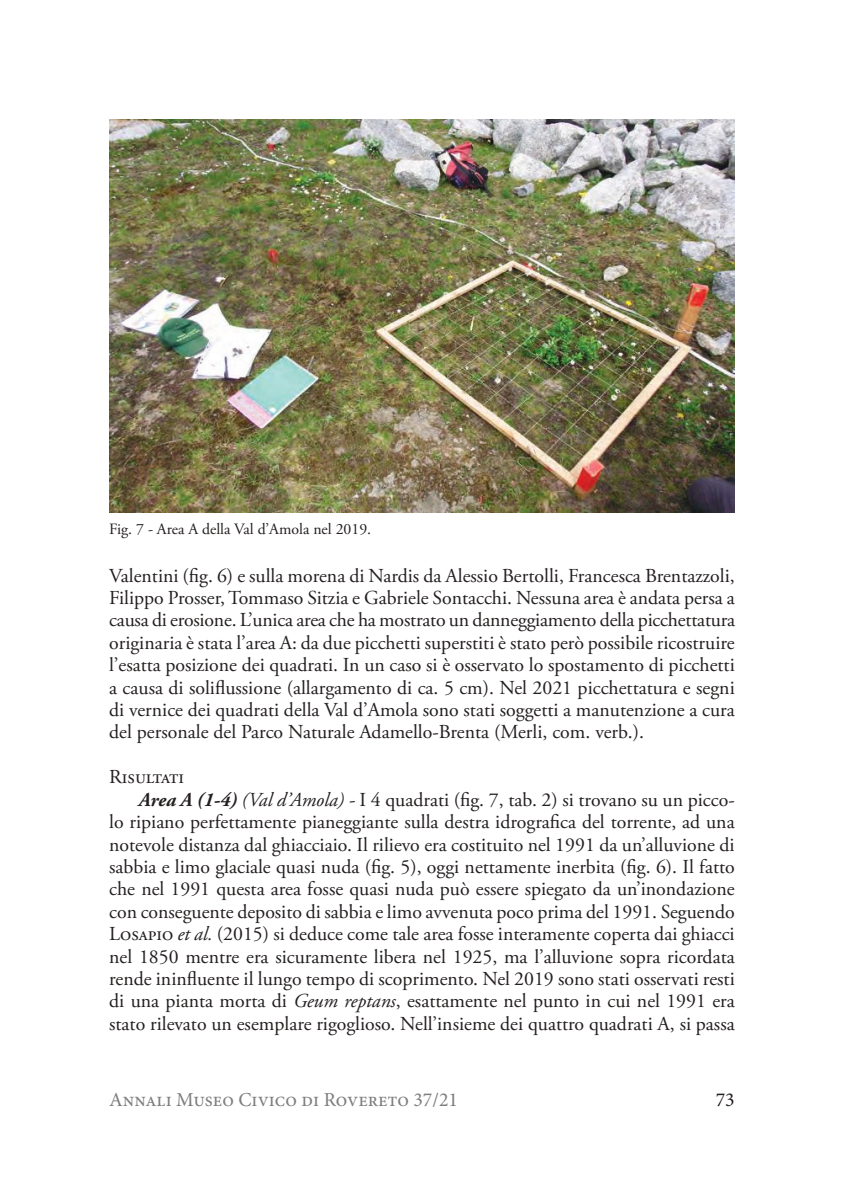
<style>
.page{position:relative;width:844px;height:1191px;background:#fff}
.page>*{position:absolute;margin:0;border:0;box-sizing:border-box;transform-origin:0 0}
.t1{font:19.78px/22.4px "Adobe Garamond Pro";color:#241f1f;text-align:justify}
.t2{font:19.78px "Minion Pro";color:#7d7c7e}
.t3{font:19.78px "Minion Pro";color:#241f1f}
.t4{font:15.75px "Adobe Garamond Pro";color:#241f1f}
.s1{font-style:italic}
.s2{font-weight:700;font-style:italic}
</style>
<div class="page">
<img style="left:109px;top:119px;width:625px;height:393px">
<p class="t4" style="left:109px;top:519px;width:263px">Fig. 7 <span class="s1">-</span> Area A della Val d’Amola nel 2019.</p>
<p class="t1" style="left:109px;top:565px;width:627px">Valentini (fig. 6) e sulla morena di Nardis da Alessio Bertolli, Francesca Brentazzoli, Filippo Prosser, Tommaso Sitzia e Gabriele Sontacchi. Nessuna area è andata persa a causa di erosione. L’unica area che ha mostrato un danneggiamento della picchettatura originaria è stata l’area A: da due picchetti superstiti è stato però possibile ricostruire l’esatta posizione dei quadrati. In un caso si è osservato lo spostamento di picchetti a causa di soliflussione (allargamento di ca. 5 cm). Nel 2021 picchettatura e segni di vernice dei quadrati della Val d’Amola sono stati soggetti a manutenzione a cura del personale del Parco Naturale Adamello-Brenta (Merli, com. verb.).</p>
<p class="t1" style="left:109px;top:766px;width:76px">Risultati</p>
<p class="t1" style="left:139px;top:789px;width:597px"><span class="s2">Area A (1-4)</span> <span class="s1">(Val d’Amola) -</span> I 4 quadrati (fig. 7, tab. 2) si trovano su un picco-</p>
<p class="t1" style="left:109px;top:811px;width:627px">lo ripiano perfettamente pianeggiante sulla destra idrografica del torrente, ad una</p>
<p class="t1" style="left:109px;top:833px;width:626px">notevole distanza dal ghiacciaio. Il rilievo era costituito nel 1991 da un’alluvione di</p>
<p class="t1" style="left:109px;top:856px;width:627px">sabbia e limo glaciale quasi nuda (fig. 5), oggi nettamente inerbita (fig. 6). Il fatto</p>
<p class="t1" style="left:109px;top:878px;width:627px">che nel 1991 questa area fosse quasi nuda può essere spiegato da un’inondazione</p>
<p class="t1" style="left:109px;top:901px;width:627px">con conseguente deposito di sabbia e limo avvenuta poco prima del 1991. Seguendo</p>
<p class="t1" style="left:109px;top:923px;width:626px">Losapio <span class="s1">et al.</span> (2015) si deduce come tale area fosse interamente coperta dai ghiacci</p>
<p class="t1" style="left:109px;top:945px;width:627px">nel 1850 mentre era sicuramente libera nel 1925, ma l’alluvione sopra ricordata</p>
<p class="t1" style="left:109px;top:968px;width:627px">rende ininfluente il lungo tempo di scoprimento. Nel 2019 sono stati osservati resti</p>
<p class="t1" style="left:109px;top:990px;width:627px">di una pianta morta di <span class="s1">Geum reptans</span>, esattamente nel punto in cui nel 1991 era</p>
<p class="t1" style="left:109px;top:1013px;width:627px">stato rilevato un esemplare rigoglioso. Nell’insieme dei quattro quadrati A, si passa</p>
<p class="t2" style="left:109px;top:1086px;width:350px">Annali Museo Civico di Rovereto 37/21</p>
<p class="t3" style="left:715px;top:1086px;width:20px">73</p>
</div>
